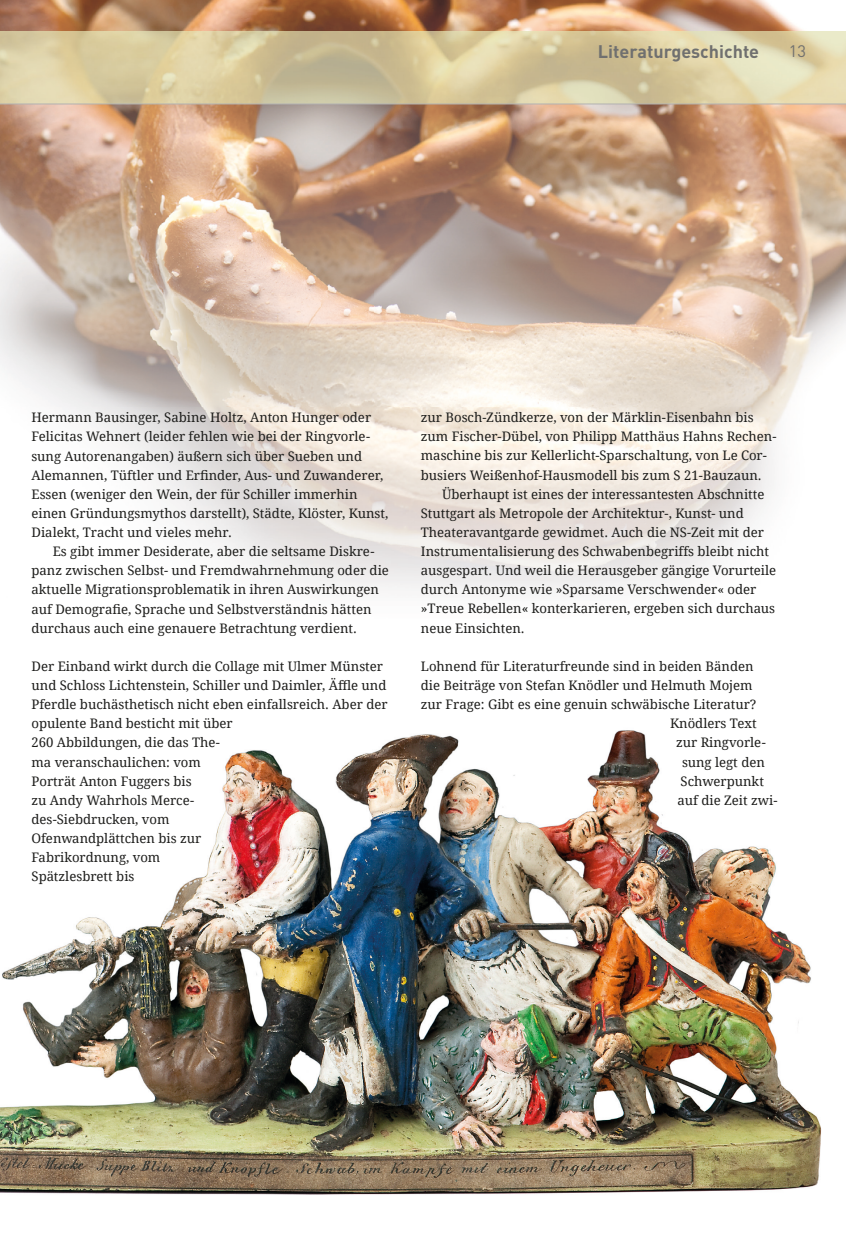
<style>
.page{position:relative;width:846px;height:1258px;background:#fff}
.page>*{position:absolute;margin:0;border:0;box-sizing:border-box;transform-origin:0 0}
.t1{font:700 18px "DINOT";color:#70706f}
.t2{font:16.5px "DINOT";color:#70706f}
.t3{font:13.2px/19px "Droid Serif";color:#1d1d1b}
.t4{font:13.2px "Droid Serif 2";color:#1d1d1b}
</style>
<div class="page">
<img style="left:0;top:0;width:845px;height:593px">
<hr style="left:0;top:104px;width:845px;height:1px;background:#b2b2b2">
<img style="left:0;top:730px;width:821px;height:465px">
<h1 class="t1" style="left:598px;top:39px;width:163px">Literaturgeschichte</h1>
<p class="t2" style="left:788px;top:40px;width:19px">13</p>
<p class="t3" style="left:31px;top:408px;width:341px;text-align:justify">Hermann Bausinger, Sabine Holtz, Anton Hunger oder Felicitas Wehnert (leider fehlen wie bei der Ringvorle&shy;sung Autorenangaben) äußern sich über Sueben und</p>
<p class="t4" style="left:31px;top:467px;width:353px">Alemannen, Tüftler und Erfinder, Aus- und Zuwanderer,</p>
<p class="t3" style="left:31px;top:485px;width:358px">Essen (weniger den Wein, der für Schiller immerhin einen Gründungsmythos darstellt), Städte, Klöster, Kunst,<br>Dialekt, Tracht und vieles mehr.</p>
<p class="t3" style="left:31px;top:542px;width:359px;text-indent:21px">Es gibt immer Desiderate, aber die seltsame Diskre&shy;panz zwischen Selbst- und Fremdwahrnehmung oder die aktuelle Migrationsproblematik in ihren Auswirkungen</p>
<p class="t4" style="left:31px;top:601px;width:341px">auf Demografie, Sprache und Selbstverständnis hätten</p>
<p class="t3" style="left:31px;top:618px;width:327px">durchaus auch eine genauere Betrachtung verdient.</p>
<p class="t3" style="left:31px;top:657px;width:353px">Der Einband wirkt durch die Collage mit Ulmer Münster</p>
<p class="t4" style="left:31px;top:677px;width:356px">und Schloss Lichtenstein, Schiller und Daimler, Äffle und</p>
<p class="t3" style="left:31px;top:695px;width:357px">Pferdle buchästhetisch nicht eben einfallsreich. Aber der opulente Band besticht mit über<br>260 Abbildungen, die das The-<br>ma veranschaulichen: vom<br>Porträt Anton Fuggers bis<br>zu Andy Wahrhols Merce-<br>des-Siebdrucken, vom<br>Ofenwandplättchen bis zur<br>Fabrikordnung, vom<br>Spätzlesbrett bis</p>
<p class="t3" style="left:421px;top:408px;width:357px">zur Bosch-Zündkerze, von der Märklin-Eisenbahn bis zum Fischer-Dübel, von Philipp Matthäus Hahns Rechen&shy;maschine bis zur Kellerlicht-Sparschaltung, von Le Cor&shy;busiers Weißenhof-Hausmodell bis zum S 21-Bauzaun.</p>
<p class="t3" style="left:421px;top:485px;width:357px;text-indent:21px">Überhaupt ist eines der interessantesten Abschnitte Stuttgart als Metropole der Architektur-, Kunst- und Theateravantgarde gewidmet. Auch die NS-Zeit mit der Instrumentalisierung des Schwabenbegriffs bleibt nicht ausgespart. Und weil die Herausgeber gängige Vorurteile durch Antonyme wie »Sparsame Verschwender« oder »Treue Rebellen« konterkarieren, ergeben sich durchaus neue Einsichten.</p>
<p class="t3" style="left:421px;top:657px;width:334px">Lohnend für Literaturfreunde sind in beiden Bänden</p>
<p class="t3" style="left:421px;top:676px;width:333px">die Beiträge von Stefan Knödler und Helmuth Mojem</p>
<p class="t3" style="left:421px;top:695px;width:337px">zur Frage: Gibt es eine genuin schwäbische Literatur?</p>
<p class="t3" style="left:670px;top:714px;width:88px">Knödlers Text</p>
<p class="t3" style="left:676px;top:733px;width:91px">zur Ringvorle-</p>
<p class="t3" style="left:682px;top:752px;width:84px">sung legt den</p>
<p class="t3" style="left:680px;top:771px;width:85px">Schwerpunkt</p>
<p class="t3" style="left:677px;top:790px;width:101px">auf die Zeit zwi-</p>
</div>
